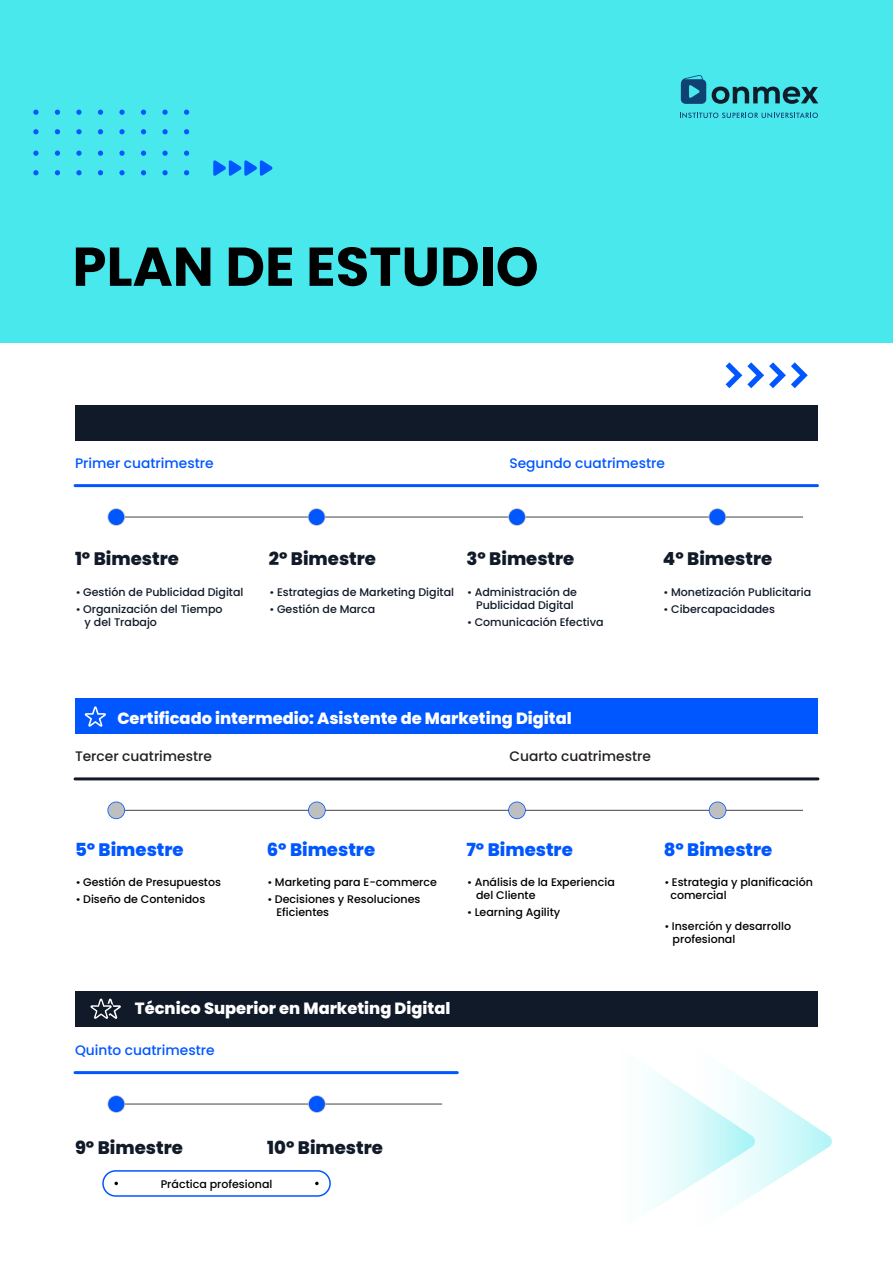
<style>
.page{position:relative;width:893px;height:1263px;background:#fff}
.page>*{position:absolute;margin:0;border:0;box-sizing:border-box;transform-origin:0 0}
.t1{font:700 54.6px "Poppins";color:#000}
.t2{font:800 18px "Poppins";color:#111a29}
.t3{font:800 18px "Poppins";color:#0057ff}
.t4{font:800 16.2px "Poppins";color:#fff}
.t5{font:500 13.8px "Poppins";color:#0057ff}
.t6{font:500 13.8px "Poppins";color:#231f20}
.t7{font:500 11.1px/13.2px "Poppins";color:#000}
.t8{font:500 11.1px/17px "Poppins";color:#111a29}
.s1{font-weight:700;font-size:14.1px}
</style>
<div class="page">
<svg style="left:652px;top:1070px;width:180px;height:139px"></svg>
<div style="left:0;top:0;width:893px;height:342px;background:#49e8ec"></div>
<svg style="left:184px;top:170px;width:5px;height:5px"></svg>
<svg style="left:162px;top:170px;width:6px;height:5px"></svg>
<svg style="left:184px;top:151px;width:5px;height:5px"></svg>
<svg style="left:162px;top:151px;width:6px;height:5px"></svg>
<svg style="left:141px;top:170px;width:5px;height:5px"></svg>
<svg style="left:119px;top:170px;width:6px;height:5px"></svg>
<svg style="left:98px;top:170px;width:5px;height:5px"></svg>
<svg style="left:76px;top:170px;width:6px;height:5px"></svg>
<svg style="left:55px;top:170px;width:5px;height:5px"></svg>
<svg style="left:33px;top:170px;width:6px;height:5px"></svg>
<svg style="left:141px;top:151px;width:5px;height:5px"></svg>
<svg style="left:119px;top:151px;width:6px;height:5px"></svg>
<svg style="left:98px;top:151px;width:5px;height:5px"></svg>
<svg style="left:76px;top:151px;width:6px;height:5px"></svg>
<svg style="left:55px;top:151px;width:5px;height:5px"></svg>
<svg style="left:33px;top:151px;width:6px;height:5px"></svg>
<svg style="left:184px;top:129px;width:5px;height:5px"></svg>
<svg style="left:162px;top:129px;width:6px;height:5px"></svg>
<svg style="left:184px;top:110px;width:5px;height:5px"></svg>
<svg style="left:162px;top:110px;width:6px;height:5px"></svg>
<svg style="left:141px;top:129px;width:5px;height:5px"></svg>
<svg style="left:119px;top:129px;width:6px;height:5px"></svg>
<svg style="left:98px;top:129px;width:5px;height:5px"></svg>
<svg style="left:76px;top:129px;width:6px;height:5px"></svg>
<svg style="left:55px;top:129px;width:5px;height:5px"></svg>
<svg style="left:33px;top:129px;width:6px;height:5px"></svg>
<svg style="left:141px;top:110px;width:5px;height:5px"></svg>
<svg style="left:119px;top:110px;width:6px;height:5px"></svg>
<svg style="left:98px;top:110px;width:5px;height:5px"></svg>
<svg style="left:76px;top:110px;width:6px;height:5px"></svg>
<svg style="left:55px;top:110px;width:5px;height:5px"></svg>
<svg style="left:33px;top:110px;width:6px;height:5px"></svg>
<svg style="left:726px;top:362px;width:82px;height:26px"></svg>
<svg style="left:681px;top:75px;width:138px;height:29px"></svg>
<svg style="left:680px;top:112px;width:138px;height:6px"></svg>
<svg style="left:213px;top:160px;width:60px;height:16px"></svg>
<div style="left:75px;top:991px;width:743px;height:36px;background:#111a29"></div>
<div style="left:75px;top:405px;width:742px;height:36px;background:#111a29"></div>
<div style="left:75px;top:698px;width:743px;height:35px;background:#0057ff"></div>
<svg style="left:90px;top:998px;width:31px;height:21px"></svg>
<svg style="left:85px;top:706px;width:21px;height:21px"></svg>
<hr style="left:110px;top:516px;width:693px;height:2px;background:#58595b">
<hr style="left:75px;top:484px;width:742px;height:3px;background:#0057ff">
<div style="left:107px;top:508px;width:18px;height:18px;border:2px solid #bfbfbf;border-radius:50%"></div>
<div style="left:108px;top:509px;width:16px;height:16px;background:#0057ff;border-radius:50%"></div>
<div style="left:308px;top:508px;width:17px;height:18px;border:2px solid #bfbfbf;border-radius:50%"></div>
<div style="left:309px;top:509px;width:16px;height:16px;background:#0057ff;border-radius:50%"></div>
<div style="left:508px;top:508px;width:18px;height:18px;border:2px solid #bfbfbf;border-radius:50%"></div>
<div style="left:509px;top:509px;width:16px;height:16px;background:#0057ff;border-radius:50%"></div>
<div style="left:708px;top:508px;width:18px;height:18px;border:2px solid #bfbfbf;border-radius:50%"></div>
<div style="left:709px;top:509px;width:16px;height:16px;background:#0057ff;border-radius:50%"></div>
<hr style="left:110px;top:1103px;width:332px;height:1px;background:#58595b">
<div style="left:107px;top:1095px;width:18px;height:18px;border:2px solid #bfbfbf;border-radius:50%"></div>
<div style="left:108px;top:1096px;width:16px;height:16px;background:#0057ff;border-radius:50%"></div>
<div style="left:308px;top:1095px;width:18px;height:18px;border:2px solid #bfbfbf;border-radius:50%"></div>
<div style="left:309px;top:1096px;width:16px;height:16px;background:#0057ff;border-radius:50%"></div>
<hr style="left:75px;top:1071px;width:382px;height:3px;background:#0057ff">
<hr style="left:110px;top:810px;width:693px;height:1px;background:#58595b">
<hr style="left:75px;top:777px;width:743px;height:3px;background:#111a29">
<div style="left:107px;top:801px;width:18px;height:18px;border:2px solid #0057ff;border-radius:50%"></div>
<div style="left:108px;top:802px;width:16px;height:16px;background:#bfbfbf;border-radius:50%"></div>
<div style="left:308px;top:801px;width:18px;height:18px;border:2px solid #0057ff;border-radius:50%"></div>
<div style="left:309px;top:802px;width:16px;height:16px;background:#bfbfbf;border-radius:50%"></div>
<div style="left:508px;top:801px;width:18px;height:18px;border:2px solid #0057ff;border-radius:50%"></div>
<div style="left:509px;top:802px;width:16px;height:16px;background:#bfbfbf;border-radius:50%"></div>
<div style="left:709px;top:801px;width:17px;height:18px;border:2px solid #0057ff;border-radius:50%"></div>
<div style="left:710px;top:802px;width:16px;height:16px;background:#bfbfbf;border-radius:50%"></div>
<div style="left:102px;top:1170px;width:229px;height:27px;border:2px solid #0057ff;border-radius:13px"></div>
<svg style="left:315px;top:1182px;width:4px;height:3px"></svg>
<h1 class="t1" style="left:72px;top:235px;width:468px">PLAN DE ESTUDIO</h1>
<p class="t5" style="left:75px;top:455px;width:140px">Primer cuatrimestre</p>
<p class="t5" style="left:509px;top:455px;width:157px">Segundo cuatrimestre</p>
<h2 class="t2" style="left:75px;top:549px;width:105px">1º Bimestre</h2>
<h2 class="t2" style="left:269px;top:549px;width:109px">2º Bimestre</h2>
<h2 class="t2" style="left:466px;top:549px;width:109px">3º Bimestre</h2>
<h2 class="t2" style="left:663px;top:549px;width:111px">4º Bimestre</h2>
<p class="t8" style="left:76px;top:583px;width:169px"><span class="s1">∙</span> Gestión de Publicidad Digital <span class="s1">∙</span> Organización del Tiempo</p>
<p class="t8" style="left:85px;top:613px;width:74px">y del Trabajo</p>
<p class="t8" style="left:270px;top:583px;width:186px"><span class="s1">∙</span> Estrategias de Marketing Digital <span class="s1">∙</span> Gestión de Marca</p>
<p class="t8" style="left:467px;top:585px;width:111px;line-height:13.2px;text-align:center"><span class="s1">∙</span> Administración de<br>Publicidad Digital</p>
<p class="t8" style="left:467px;top:613px;width:138px"><span class="s1">∙</span> Comunicación Efectiva</p>
<p class="t8" style="left:664px;top:583px;width:149px"><span class="s1">∙</span> Monetización Publicitaria <span class="s1">∙</span> Cibercapacidades</p>
<h3 class="t4" style="left:117px;top:708px;width:456px">Certificado intermedio: Asistente de Marketing Digital</h3>
<p class="t6" style="left:75px;top:748px;width:139px">Tercer cuatrimestre</p>
<p class="t6" style="left:509px;top:748px;width:143px">Cuarto cuatrimestre</p>
<h2 class="t3" style="left:75px;top:839px;width:110px">5º Bimestre</h2>
<h2 class="t3" style="left:267px;top:839px;width:110px">6º Bimestre</h2>
<h2 class="t3" style="left:466px;top:839px;width:108px">7º Bimestre</h2>
<h2 class="t3" style="left:664px;top:839px;width:110px">8º Bimestre</h2>
<p class="t7" style="left:76px;top:874px;width:146px;line-height:17px"><span class="s1">∙</span> Gestión de Presupuestos <span class="s1">∙</span> Diseño de Contenidos</p>
<p class="t7" style="left:268px;top:874px;width:171px;line-height:17px"><span class="s1">∙</span> Marketing para E-commerce <span class="s1">∙</span> Decisiones y Resoluciones</p>
<p class="t7" style="left:276px;top:906px;width:54px">Eficientes</p>
<p class="t7" style="left:476px;top:876px;width:140px;text-indent:-9px"><span class="s1">∙</span> Análisis de la Experiencia del Cliente</p>
<p class="t7" style="left:467px;top:906px;width:94px"><span class="s1">∙</span> Learning Agility</p>
<h3 class="t4" style="left:135px;top:999px;width:317px">Técnico Superior en Marketing Digital</h3>
<p class="t5" style="left:75px;top:1042px;width:141px">Quinto cuatrimestre</p>
<h2 class="t2" style="left:75px;top:1137px;width:109px">9º Bimestre</h2>
<h2 class="t2" style="left:267px;top:1137px;width:117px">10º Bimestre</h2>
<p class="t7" style="left:161px;top:1177px;width:113px">Práctica profesional</p>
<p class="t7" style="left:670px;top:876px;width:144px;text-indent:-6px"><span class="s1">∙</span> Estrategia y planificación comercial</p>
<p class="t7" style="left:673px;top:919px;width:120px;text-indent:-8px"><span class="s1">∙</span> Inserción y desarrollo profesional</p>
</div>
